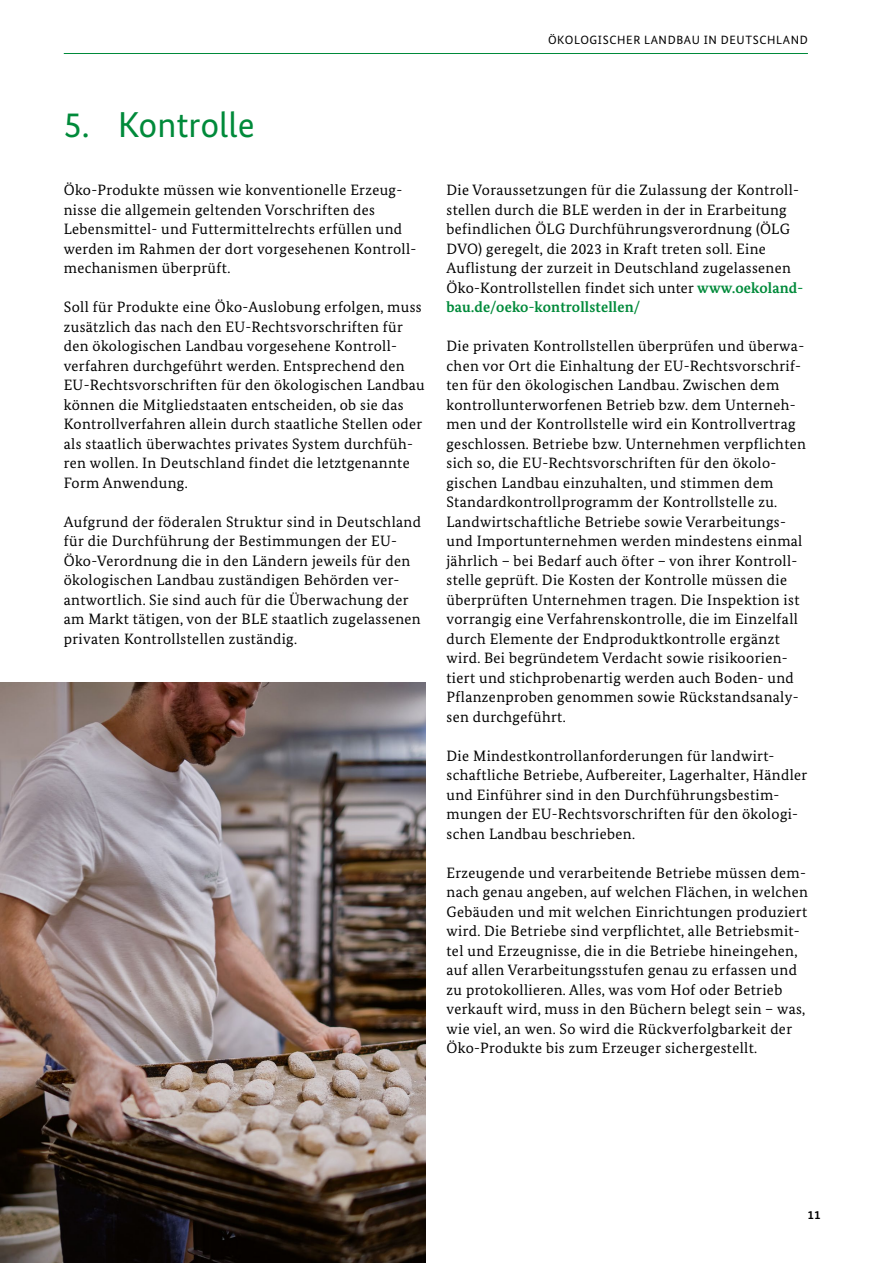
<style>
.page{position:relative;width:893px;height:1263px;background:#fff}
.page>*{position:absolute;margin:0;border:0;box-sizing:border-box;transform-origin:0 0}
.TEXT_H1_24pt{font:36px "Bundes Sans";color:#008a3a}
.Exporttags_P_Fließtext{font:15px/19.5px "Bundes Serif";letter-spacing:.025em;color:#000}
.t1{font:12px "Bundes Sans";letter-spacing:.05em;color:#000}
.t2{font:700 12px "Bundes Sans";color:#000}
.s1{font-weight:700;color:#008a3a}
</style>
<div class="page">
<hr style="left:64px;top:53px;width:744px;height:1px;background:#008a3a">
<img style="left:0;top:683px;width:425px;height:580px">
<p class="t1" style="left:548px;top:32px;width:261px">ÖKOLOGISCHER LANDBAU IN DEUTSCHLAND</p>
<h1 class="TEXT_H1_24pt" style="left:64px;top:102px;width:193px">5. Kontrolle</h1>
<p class="Exporttags_P_Fließtext" style="left:64px;top:180px;width:354px">Öko-Produkte müssen wie konventionelle Erzeug&shy;nisse die allgemein geltenden Vorschriften des Lebensmittel- und Futtermittelrechts erfüllen und werden im Rahmen der dort vorgesehenen Kontroll&shy;mechanismen überprüft.</p>
<p class="Exporttags_P_Fließtext" style="left:64px;top:297px;width:362px">Soll für Produkte eine Öko-Auslobung erfolgen, muss zusätzlich das nach den EU-Rechtsvorschriften für den ökologischen Landbau vorgesehene Kontroll&shy;verfahren durchgeführt werden. Entsprechend den EU-Rechtsvorschriften für den ökologischen Landbau können die Mitgliedstaaten entscheiden, ob sie das Kontrollverfahren allein durch staatliche Stellen oder als staatlich überwachtes privates System durchfüh&shy;ren wollen. In Deutschland findet die letztgenannte Form Anwendung.</p>
<p class="Exporttags_P_Fließtext" style="left:64px;top:511px;width:359px">Aufgrund der föderalen Struktur sind in Deutschland für die Durchführung der Bestimmungen der EU-Öko-Verordnung die in den Ländern jeweils für den ökologischen Landbau zuständigen Behörden ver&shy;antwortlich. Sie sind auch für die Überwachung der am Markt tätigen, von der BLE staatlich zugelassenen privaten Kontrollstellen zuständig.</p>
<p class="Exporttags_P_Fließtext" style="left:446px;top:180px;width:358px">Die Voraussetzungen für die Zulassung der Kontroll&shy;stellen durch die BLE werden in der in Erarbeitung befindlichen ÖLG Durchführungsverordnung (ÖLG DVO) geregelt, die 2023 in Kraft treten soll. Eine Auflistung der zurzeit in Deutschland zugelassenen Öko-Kontrollstellen findet sich unter <span class="s1">www.oekoland&shy;bau.de/oeko-kontrollstellen/</span></p>
<p class="Exporttags_P_Fließtext" style="left:446px;top:336px;width:361px">Die privaten Kontrollstellen überprüfen und überwa&shy;chen vor Ort die Einhaltung der EU-Rechtsvorschrif&shy;ten für den ökologischen Landbau. Zwischen dem kontrollunterworfenen Betrieb bzw. dem Unterneh&shy;men und der Kontrollstelle wird ein Kontrollvertrag geschlossen. Betriebe bzw. Unternehmen verpflichten sich so, die EU-Rechtsvorschriften für den ökolo&shy;gischen Landbau einzuhalten, und stimmen dem Standardkontrollprogramm der Kontrollstelle zu.<br>Landwirtschaftliche Betriebe sowie Verarbeitungs&shy;und Importunternehmen werden mindestens einmal jährlich – bei Bedarf auch öfter – von ihrer Kontroll&shy;stelle geprüft. Die Kosten der Kontrolle müssen die überprüften Unternehmen tragen. Die Inspektion ist vorrangig eine Verfahrenskontrolle, die im Einzelfall durch Elemente der Endproduktkontrolle ergänzt wird. Bei begründetem Verdacht sowie risikoorien&shy;tiert und stichprobenartig werden auch Boden- und Pflanzenproben genommen sowie Rückstandsanaly&shy;sen durchgeführt.</p>
<p class="Exporttags_P_Fließtext" style="left:446px;top:745px;width:362px">Die Mindestkontrollanforderungen für landwirt&shy;schaftliche Betriebe, Aufbereiter, Lagerhalter, Händler und Einführer sind in den Durchführungsbestim&shy;mungen der EU-Rechtsvorschriften für den ökologi&shy;schen Landbau beschrieben.</p>
<p class="Exporttags_P_Fließtext" style="left:446px;top:862px;width:363px">Erzeugende und verarbeitende Betriebe müssen dem&shy;nach genau angeben, auf welchen Flächen, in welchen Gebäuden und mit welchen Einrichtungen produziert wird. Die Betriebe sind verpflichtet, alle Betriebsmit&shy;tel und Erzeugnisse, die in die Betriebe hineingehen, auf allen Verarbeitungsstufen genau zu erfassen und zu protokollieren. Alles, was vom Hof oder Betrieb verkauft wird, muss in den Büchern belegt sein – was, wie viel, an wen. So wird die Rückverfolgbarkeit der Öko-Produkte bis zum Erzeuger sichergestellt.</p>
<p class="t2" style="left:808px;top:1207px;width:14px">11</p>
</div>
